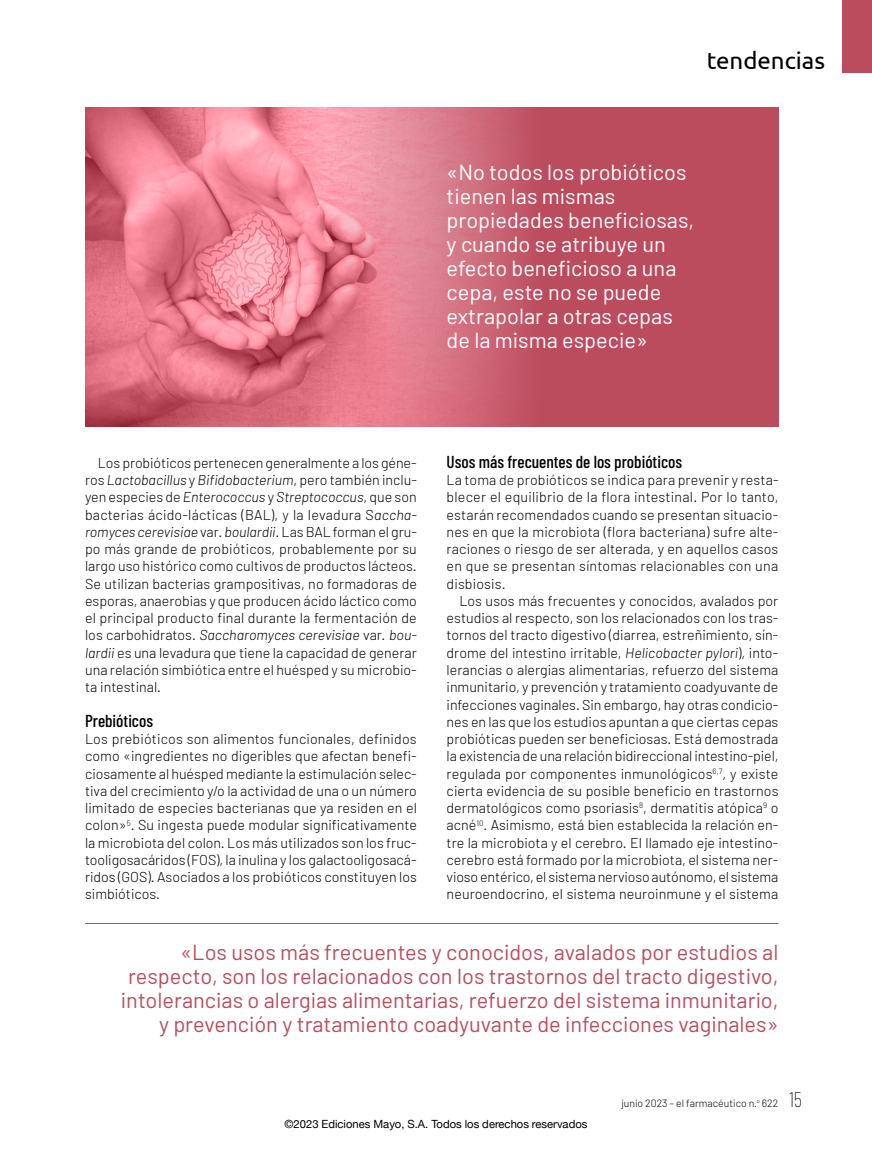
<style>
.page{position:relative;width:872px;height:1149px;background:#fff}
.page>*{position:absolute;margin:0;border:0;box-sizing:border-box;transform-origin:0 0}
.t1{font:24px "Ubuntu";color:#000}
.t2{font:21.75px/24px "Barlow";color:#bb4c5e;text-align:right}
.t3{font:21.75px/24px "Barlow";color:#fff}
.t4{font:500 17.25px "Barlow Condensed";color:#000}
.t5{font:300 14.25px/17.2px "Barlow";color:#000;text-align:justify}
.t6{font:11.25px "Helvetica Neue";color:#000}
.t7{font:300 10.5px "Barlow";color:#000}
.s1{font-style:italic}
.s2{font-family:"Barlow Condensed";font-weight:100;font-size:21px}
</style>
<div class="page">
<hr style="left:85px;top:922px;width:693px;height:1px;background:#bb4c5e">
<div style="left:85px;top:107px;width:693px;height:319px;background:#bb4c5e"></div>
<img style="left:85px;top:107px;width:438px;height:319px">
<div style="left:842px;top:0;width:30px;height:72px;background:#bb4c5e"></div>
<h1 class="t1" style="left:706px;top:46px;width:120px">tendencias</h1>
<h2 class="t3" style="left:446px;top:159px;width:249px">«No todos los probióticos tienen las mismas propiedades beneficiosas, y cuando se atribuye un efecto beneficioso a una cepa, este no se puede extrapolar a otras cepas de la misma especie»</h2>
<p class="t5" style="left:85px;top:453px;width:333px;text-indent:13px">Los probióticos pertenecen generalmente a los géne&shy;ros <span class="s1">Lactobacillus</span> y <span class="s1">Bifidobacterium</span>, pero también inclu&shy;yen especies de <span class="s1">Enterococcus</span> y <span class="s1">Streptococcus</span>, que son bacterias ácido-lácticas (BAL), y la levadura S<span class="s1">accha&shy;romyces cerevisiae</span> var. <span class="s1">boulardii</span>. Las BAL forman el gru&shy;po más grande de probióticos, probablemente por su largo uso histórico como cultivos de productos lácteos.<br>Se utilizan bacterias grampositivas, no formadoras de esporas, anaerobias y que producen ácido láctico como el principal producto final durante la fermentación de los carbohidratos. <span class="s1">Saccharomyces cerevisiae</span> var. <span class="s1">bou&shy;lardii</span> es una levadura que tiene la capacidad de generar una relación simbiótica entre el huésped y su microbio&shy;ta intestinal.</p>
<p class="t4" style="left:85px;top:709px;width:70px">Prebióticos</p>
<p class="t5" style="left:85px;top:729px;width:333px">Los prebióticos son alimentos funcionales, definidos como «ingredientes no digeribles que afectan benefi&shy;ciosamente al huésped mediante la estimulación selec&shy;tiva del crecimiento y/o la actividad de una o un número limitado de especies bacterianas que ya residen en el colon»<sup>5</sup>. Su ingesta puede modular significativamente la microbiota del colon. Los más utilizados son los fruc&shy;tooligosacáridos (FOS), la inulina y los galactooligosacá&shy;ridos (GOS). Asociados a los probióticos constituyen los simbióticos.</p>
<p class="t4" style="left:446px;top:450px;width:237px">Usos más frecuentes de los probióticos</p>
<p class="t5" style="left:446px;top:471px;width:333px">La toma de probióticos se indica para prevenir y resta&shy;blecer el equilibrio de la flora intestinal. Por lo tanto, estarán recomendados cuando se presentan situacio&shy;nes en que la microbiota (flora bacteriana) sufre alte&shy;raciones o riesgo de ser alterada, y en aquellos casos en que se presentan síntomas relacionables con una disbiosis.</p>
<p class="t5" style="left:446px;top:591px;width:333px;text-indent:13px">Los usos más frecuentes y conocidos, avalados por estudios al respecto, son los relacionados con los tras&shy;tornos del tracto digestivo (diarrea, estreñimiento, sín&shy;drome del intestino irritable, <span class="s1">Helicobacter pylori</span>), into&shy;lerancias o alergias alimentarias, refuerzo del sistema inmunitario, y prevención y tratamiento coadyuvante de infecciones vaginales. Sin embargo, hay otras condicio&shy;nes en las que los estudios apuntan a que ciertas cepas probióticas pueden ser beneficiosas. Está demostrada la existencia de una relación bidireccional intestino-piel, regulada por componentes inmunológicos<sup>6,7</sup>, y existe cierta evidencia de su posible beneficio en trastornos dermatológicos como psoriasis<sup>8</sup>, dermatitis atópica<sup>9</sup> o acné<sup>10</sup>. Asimismo, está bien establecida la relación en&shy;tre la microbiota y el cerebro. El llamado eje intestino&shy;cerebro está formado por la microbiota, el sistema ner&shy;vioso entérico, el sistema nervioso autónomo, el sistema neuroendocrino, el sistema neuroinmune y el sistema</p>
<p class="t2" style="left:121px;top:939px;width:659px">«Los usos más frecuentes y conocidos, avalados por estudios al respecto, son los relacionados con los trastornos del tracto digestivo, intolerancias o alergias alimentarias, refuerzo del sistema inmunitario, y prevención y tratamiento coadyuvante de infecciones vaginales»</p>
<p class="t6" style="left:284px;top:1114px;width:304px">©2023 Ediciones Mayo, S.A. Todos los derechos reservados</p>
<p class="t7" style="left:621px;top:1096px;width:182px">junio 2023 – el farmacéutico n.<sup>o</sup> 622 <span class="s2">15</span></p>
</div>
